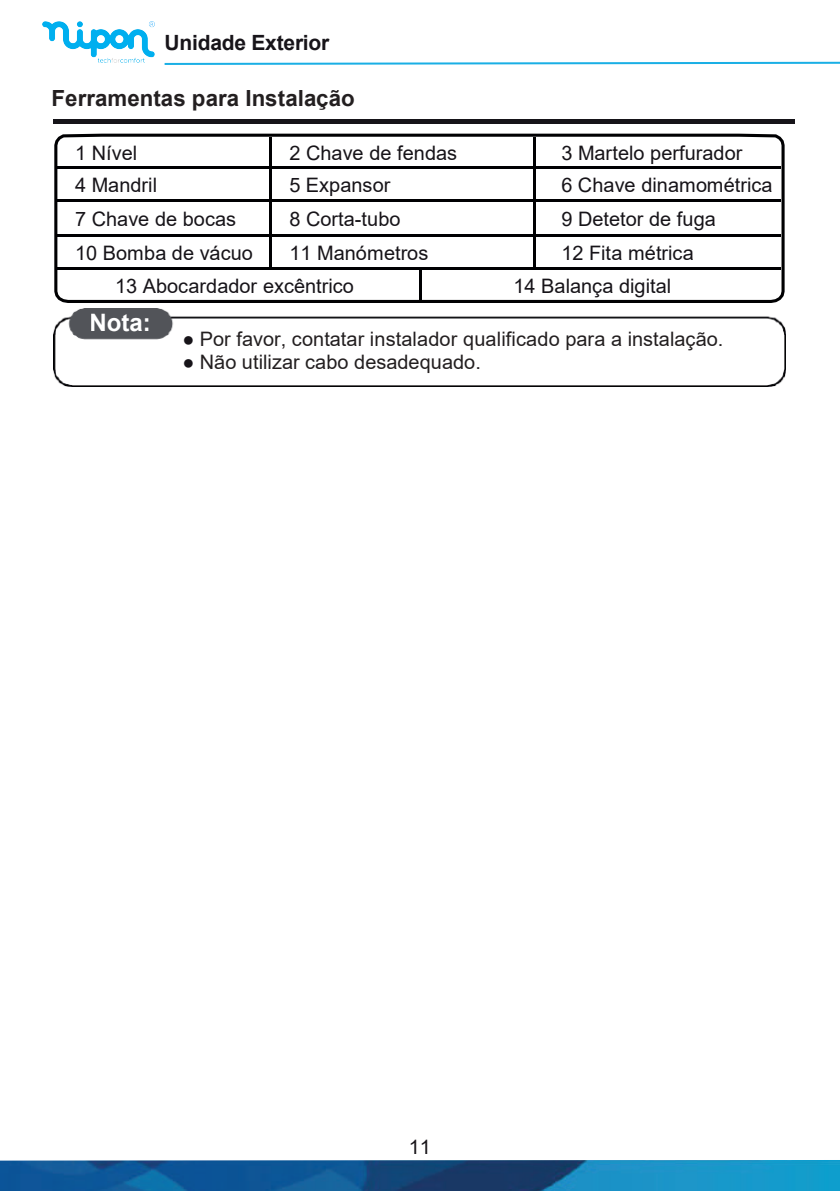
<style>
.page{position:relative;width:840px;height:1191px;background:#fff}
.page>*{position:absolute;margin:0;border:0;box-sizing:border-box;transform-origin:0 0}
.t1{font:700 24px "Arial";color:#fff}
.t2{font:700 22.2px "Arial";color:#231f20}
.t3{font:700 21px "Arial";letter-spacing:-.01em;color:#171419}
.t4{font:20px "Arial";color:#171419}
.t5{font:20px "Arial";letter-spacing:.005em;color:#231f20}
.s1{color:#171419}
</style>
<div class="page">
<img style="left:0;top:1160px;width:839px;height:31px">
<svg style="left:164px;top:61px;width:675px;height:4px"></svg>
<img style="left:53px;top:308px;width:732px;height:78px">
<svg style="left:54px;top:133px;width:731px;height:170px"></svg>
<hr style="left:269px;top:137px;width:3px;height:29px;background:#000002">
<hr style="left:532px;top:137px;width:3px;height:29px;background:#000002">
<hr style="left:56px;top:166px;width:213px;height:3px;background:#000002">
<hr style="left:272px;top:166px;width:260px;height:3px;background:#000002">
<hr style="left:535px;top:166px;width:245px;height:3px;background:#000002">
<hr style="left:269px;top:169px;width:3px;height:30px;background:#000002">
<hr style="left:532px;top:169px;width:3px;height:30px;background:#000002">
<hr style="left:56px;top:199px;width:213px;height:3px;background:#000002">
<svg style="left:269px;top:199px;width:3px;height:4px"></svg>
<hr style="left:272px;top:199px;width:260px;height:3px;background:#000002">
<svg style="left:532px;top:199px;width:3px;height:4px"></svg>
<hr style="left:535px;top:199px;width:245px;height:3px;background:#000002">
<hr style="left:269px;top:203px;width:3px;height:31px;background:#000002">
<hr style="left:532px;top:203px;width:3px;height:31px;background:#000002">
<hr style="left:56px;top:234px;width:213px;height:3px;background:#000002">
<hr style="left:272px;top:234px;width:260px;height:3px;background:#000002">
<hr style="left:535px;top:234px;width:245px;height:3px;background:#000002">
<hr style="left:269px;top:237px;width:3px;height:30px;background:#000002">
<hr style="left:532px;top:237px;width:3px;height:30px;background:#000002">
<hr style="left:56px;top:267px;width:213px;height:3px;background:#000002">
<hr style="left:272px;top:267px;width:146px;height:3px;background:#000002">
<hr style="left:421px;top:267px;width:111px;height:3px;background:#000002">
<hr style="left:535px;top:267px;width:245px;height:3px;background:#000002">
<hr style="left:418px;top:270px;width:3px;height:33px;background:#000002">
<div style="left:181px;top:353px;width:325px;height:26px;background:#fff"></div>
<hr style="left:54px;top:119px;width:739px;height:4px;background:#161419">
<img style="left:43px;top:22px;width:111px;height:41px">
<p class="t3" style="left:164px;top:28px;width:166px">Unidade Exterior</p>
<p class="t2" style="left:52px;top:83px;width:304px">Ferramentas para Instalação</p>
<p class="t4" style="left:75px;top:139px;width:64px">1 Nível</p>
<p class="t4" style="left:289px;top:139px;width:169px">2 Chave de fendas</p>
<p class="t4" style="left:561px;top:139px;width:182px">3 Martelo perfurador</p>
<p class="t4" style="left:75px;top:171px;width:84px">4 Mandril</p>
<p class="t4" style="left:289px;top:171px;width:102px">5 Expansor</p>
<p class="t4" style="left:561px;top:171px;width:213px">6 Chave dinamométrica</p>
<p class="t4" style="left:75px;top:205px;width:162px">7 Chave de bocas</p>
<p class="t4" style="left:289px;top:205px;width:112px">8 Corta-tubo</p>
<p class="t4" style="left:561px;top:205px;width:156px">9 Detetor de fuga</p>
<p class="t4" style="left:75px;top:239px;width:179px">10 Bomba de vácuo</p>
<p class="t4" style="left:289px;top:239px;width:140px">11 Manómetros</p>
<p class="t4" style="left:561px;top:239px;width:134px">12 Fita métrica</p>
<p class="t4" style="left:115px;top:272px;width:240px">13 Abocardador excêntrico</p>
<p class="t4" style="left:513px;top:272px;width:159px">14 Balança digital</p>
<p class="t5" style="left:182px;top:325px;width:542px"><span class="s1">●</span> Por favor, contatar instalador qualificado para a instalação.</p>
<p class="t5" style="left:182px;top:348px;width:300px"><span class="s1">●</span> Não utilizar cabo desadequado.</p>
<p class="t1" style="left:89px;top:305px;width:63px">Nota:</p>
<p class="t4" style="left:408px;top:1133px;width:24px">11</p>
</div>
